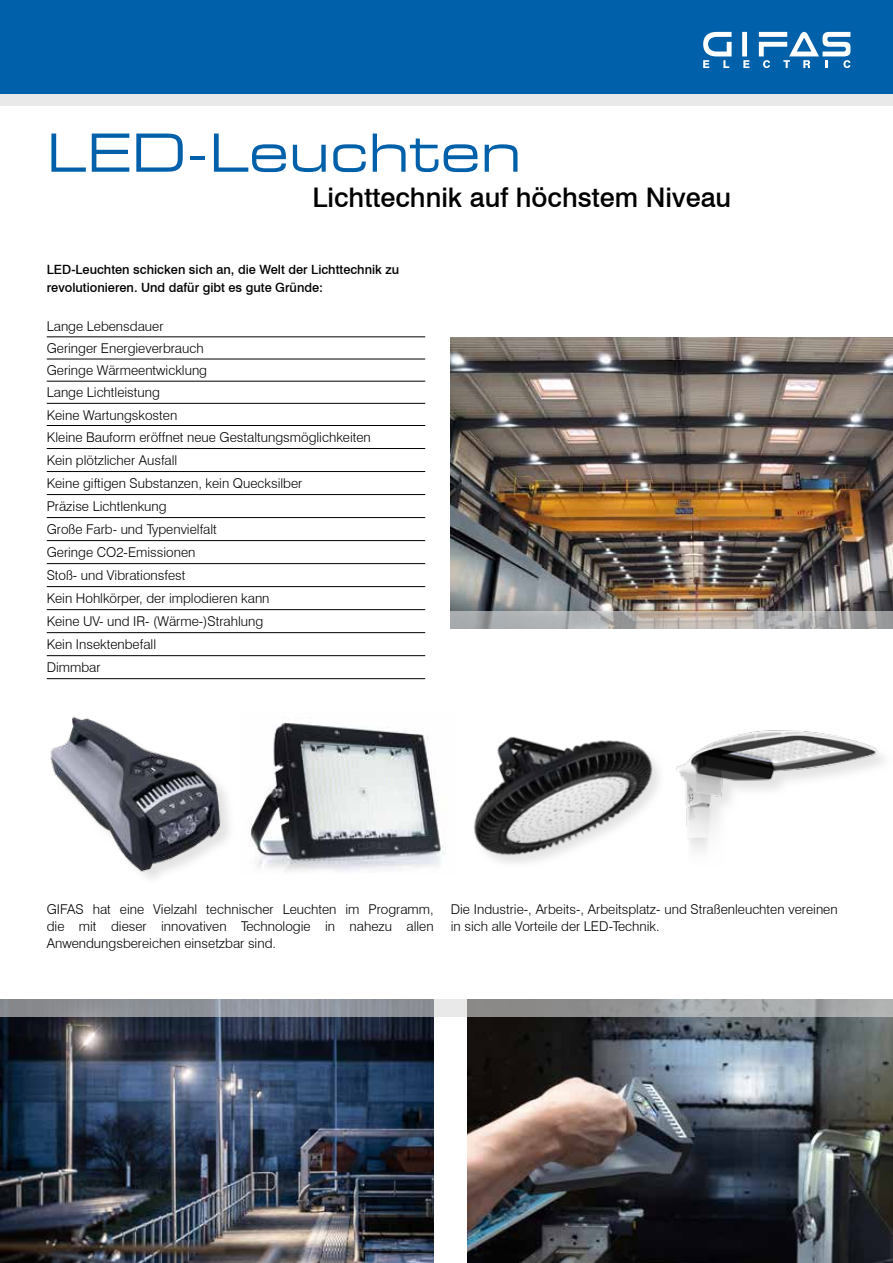
<style>
.page{position:relative;width:893px;height:1263px;background:#fff}
.page>*{position:absolute;margin:0;border:0;box-sizing:border-box;transform-origin:0 0}
.t1{font:expanded 52.5px "Square 721 BT";color:#0060a9}
.t2{font:500 27px "Swiss 721 BT";color:#000}
.t3{font:300 13.5px/22.8px "Swiss 721 BT";color:#000}
.t4{font:500 12.75px/17.2px "Swiss 721 BT";color:#000}
</style>
<div class="page">
<img style="left:0;top:1016px;width:434px;height:247px">
<img style="left:468px;top:1016px;width:425px;height:247px">
<img style="left:451px;top:337px;width:442px;height:275px">
<img style="left:249px;top:721px;width:189px;height:151px">
<img style="left:50px;top:716px;width:179px;height:162px">
<img style="left:676px;top:730px;width:206px;height:60px">
<svg style="left:676px;top:786px;width:85px;height:23px"></svg>
<img style="left:438px;top:736px;width:221px;height:128px">
<div style="left:0;top:94px;width:893px;height:12px;background:#e9e9e9"></div>
<div style="left:0;top:0;width:893px;height:94px;background:#0060a9"></div>
<div style="left:742px;top:32px;width:5px;height:24px;background:#fff"></div>
<svg style="left:703px;top:32px;width:29px;height:36px"></svg>
<svg style="left:743px;top:60px;width:6px;height:8px"></svg>
<svg style="left:759px;top:32px;width:91px;height:36px"></svg>
<svg style="left:0;top:999px;width:893px;height:17px"></svg>
<svg style="left:451px;top:612px;width:442px;height:17px"></svg>
<hr style="left:47px;top:336px;width:378px;height:1px;background:#000">
<hr style="left:47px;top:359px;width:378px;height:1px;background:#000">
<hr style="left:47px;top:381px;width:378px;height:1px;background:#000">
<hr style="left:47px;top:403px;width:378px;height:1px;background:#000">
<hr style="left:47px;top:425px;width:378px;height:1px;background:#000">
<hr style="left:47px;top:448px;width:378px;height:1px;background:#000">
<hr style="left:47px;top:471px;width:378px;height:1px;background:#000">
<hr style="left:47px;top:494px;width:378px;height:1px;background:#000">
<hr style="left:47px;top:517px;width:378px;height:1px;background:#000">
<hr style="left:47px;top:540px;width:378px;height:1px;background:#000">
<hr style="left:47px;top:563px;width:378px;height:1px;background:#000">
<hr style="left:47px;top:586px;width:378px;height:1px;background:#000">
<hr style="left:47px;top:609px;width:378px;height:1px;background:#000">
<hr style="left:47px;top:632px;width:378px;height:1px;background:#000">
<hr style="left:47px;top:655px;width:378px;height:1px;background:#000">
<hr style="left:47px;top:678px;width:378px;height:1px;background:#000">
<h1 class="t1" style="left:47px;top:121px;width:476px">LED-Leuchten</h1>
<h2 class="t2" style="left:313px;top:181px;width:420px">Lichttechnik auf höchstem Niveau</h2>
<p class="t4" style="left:47px;top:261px;width:354px">LED-Leuchten schicken sich an, die Welt der Lichttechnik zu revolutionieren. Und dafür gibt es gute Gründe:</p>
<p class="t3" style="left:47px;top:315px;width:326px">Lange Lebensdauer<br>Geringer Energieverbrauch<br>Geringe Wärmeentwicklung<br>Lange Lichtleistung<br>Keine Wartungskosten<br>Kleine Bauform eröffnet neue Gestaltungsmöglichkeiten<br>Kein plötzlicher Ausfall<br>Keine giftigen Substanzen, kein Quecksilber<br>Präzise Lichtlenkung<br>Große Farb- und Typenvielfalt<br>Geringe CO2-Emissionen<br>Stoß- und Vibrationsfest<br>Kein Hohlkörper, der implodieren kann<br>Keine UV- und IR- (Wärme-)Strahlung<br>Kein Insektenbefall<br>Dimmbar</p>
<p class="t3" style="left:47px;top:900px;width:388px;line-height:17.2px;text-align:justify">GIFAS hat eine Vielzahl technischer Leuchten im Programm, die mit dieser innovativen Technologie in nahezu allen Anwendungsbereichen einsetzbar sind.</p>
<p class="t3" style="left:451px;top:900px;width:388px;line-height:17.2px">Die Industrie-, Arbeits-, Arbeitsplatz- und Straßenleuchten vereinen in sich alle Vorteile der LED-Technik.</p>
</div>
